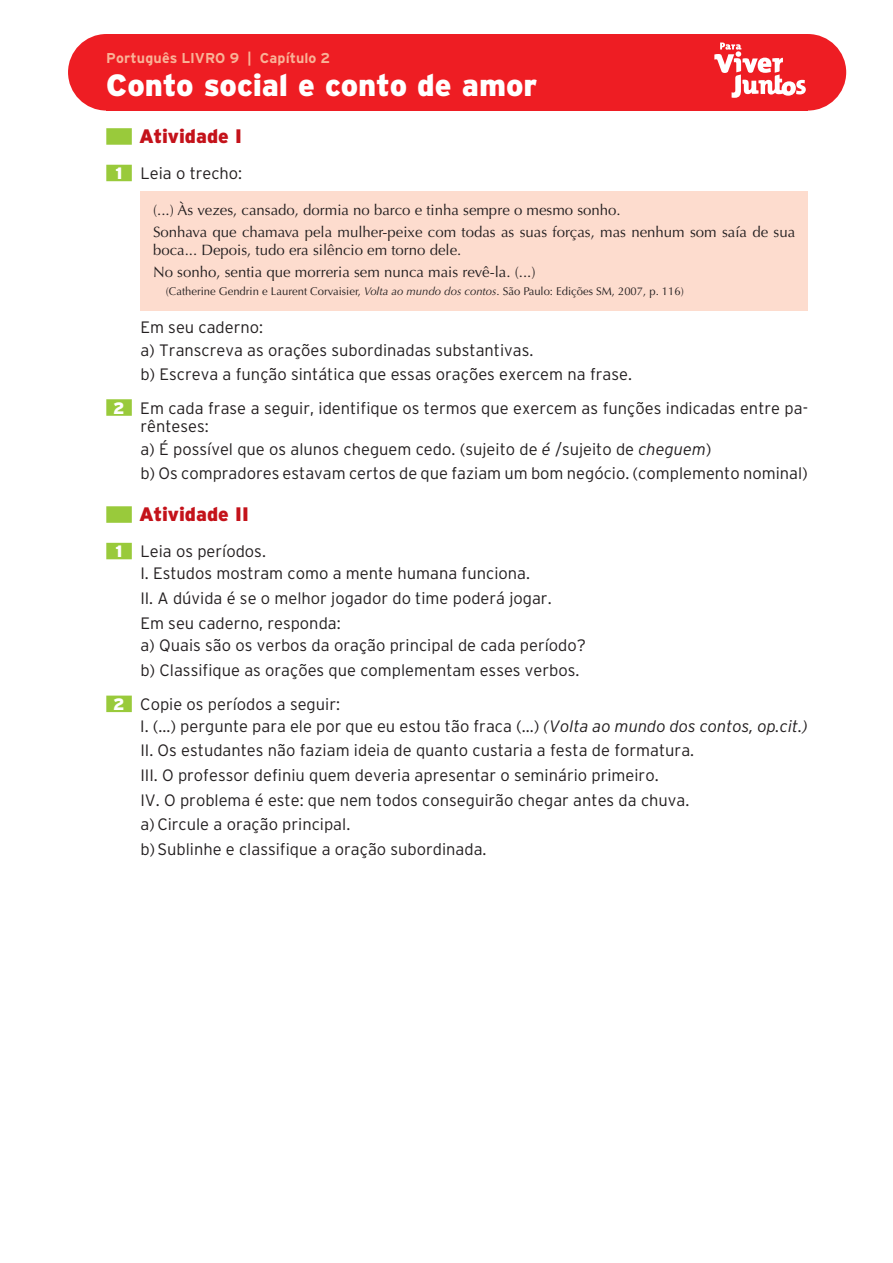
<style>
.page{position:relative;width:893px;height:1263px;background:#fff}
.page>*{position:absolute;margin:0;border:0;box-sizing:border-box;transform-origin:0 0}
.t1{font:900 30.75px "Interstate";letter-spacing:-.005em;color:#fff}
.t2{font:900 19.5px "Interstate";color:#c4121a}
.t3{font:300 16.5px/22.2px "Interstate";color:#231f20}
.t4{font:15px/22.2px "Optima LT Std";color:#231f20}
.t5{font:700 14.25px "Interstate";letter-spacing:.005em;color:#f9b297}
.t6{font:11.25px "Optima LT Std";color:#231f20}
.s1{font-weight:900;color:#fff}
.s2{font-style:italic}
</style>
<div class="page">
<div style="left:770px;top:34px;width:76px;height:77px;background:#ee1d23;border-radius:50%"></div>
<div style="left:68px;top:34px;width:77px;height:77px;background:#ee1d23;border-radius:50%"></div>
<div style="left:106px;top:34px;width:702px;height:77px;background:#ee1d23"></div>
<svg style="left:714px;top:43px;width:92px;height:55px"></svg>
<div style="left:106px;top:165px;width:26px;height:16px;background:#99ca3b"></div>
<div style="left:106px;top:399px;width:26px;height:17px;background:#99ca3b"></div>
<div style="left:106px;top:543px;width:26px;height:16px;background:#99ca3b"></div>
<div style="left:106px;top:696px;width:26px;height:16px;background:#99ca3b"></div>
<div style="left:106px;top:128px;width:26px;height:17px;background:#99ca3b"></div>
<div style="left:106px;top:506px;width:26px;height:17px;background:#99ca3b"></div>
<div style="left:140px;top:191px;width:668px;height:119px;background:#fddcce"></div>
<p class="t5" style="left:106px;top:50px;width:225px">Português LIVRO 9 | Capítulo 2</p>
<h1 class="t1" style="left:106px;top:67px;width:432px">Conto social e conto de amor</h1>
<p class="t2" style="left:139px;top:125px;width:104px">Atividade I</p>
<p class="t3" style="left:116px;top:162px;width:128px"><span class="s1">1</span> Leia o trecho:</p>
<p class="t4" style="left:153px;top:199px;width:644px">(...) Às vezes, cansado, dormia no barco e tinha sempre o mesmo sonho.<br>Sonhava que chamava pela mulher-peixe com todas as suas forças, mas nenhum som saía de sua</p>
<p class="t4" style="left:153px;top:239px;width:384px">boca... Depois, tudo era silêncio em torno dele.<br>No sonho, sentia que morreria sem nunca mais revê-la. (...)</p>
<p class="t6" style="left:166px;top:285px;width:519px">(Catherine Gendrin e Laurent Corvaisier, <span class="s2">Volta ao mundo dos contos</span>. São Paulo: Edições SM, 2007, p. 116)</p>
<p class="t3" style="left:140px;top:316px;width:395px">Em seu caderno:<br>a) Transcreva as orações subordinadas substantivas.</p>
<p class="t3" style="left:113px;top:357px;width:696px;line-height:33.6px;text-indent:27px">b) Escreva a função sintática que essas orações exercem na frase.<br><span class="s1">2</span> Em cada frase a seguir, identifique os termos que exercem as funções indicadas entre pa-</p>
<p class="t3" style="left:140px;top:415px;width:573px">rênteses:<br>a) É possível que os alunos cheguem cedo. (sujeito de <span class="s2">é</span> /sujeito de <span class="s2">cheguem</span>)</p>
<p class="t3" style="left:140px;top:462px;width:669px">b) Os compradores estavam certos de que faziam um bom negócio. (complemento nominal)</p>
<p class="t2" style="left:139px;top:503px;width:111px">Atividade II</p>
<p class="t3" style="left:140px;top:540px;width:391px;text-indent:-25px"><span class="s1">1</span> Leia os períodos.<br>I. Estudos mostram como a mente humana funciona.</p>
<p class="t3" style="left:140px;top:585px;width:413px;line-height:25.2px">II. A dúvida é se o melhor jogador do time poderá jogar.<br>Em seu caderno, responda:</p>
<p class="t3" style="left:140px;top:632px;width:447px;line-height:25.2px">a) Quais são os verbos da oração principal de cada período? b) Classifique as orações que complementam esses verbos.</p>
<p class="t3" style="left:140px;top:693px;width:669px;text-indent:-27px"><span class="s1">2</span> Copie os períodos a seguir:<br>I. (...) pergunte para ele por que eu estou tão fraca (...) <span class="s2">(Volta ao mundo dos contos, op.cit.)</span></p>
<p class="t3" style="left:140px;top:738px;width:555px;line-height:24.6px">II. Os estudantes não faziam ideia de quanto custaria a festa de formatura.<br>III. O professor definiu quem deveria apresentar o seminário primeiro.<br>IV. O problema é este: que nem todos conseguirão chegar antes da chuva. a) Circule a oração principal.<br>b) Sublinhe e classifique a oração subordinada.</p>
</div>
